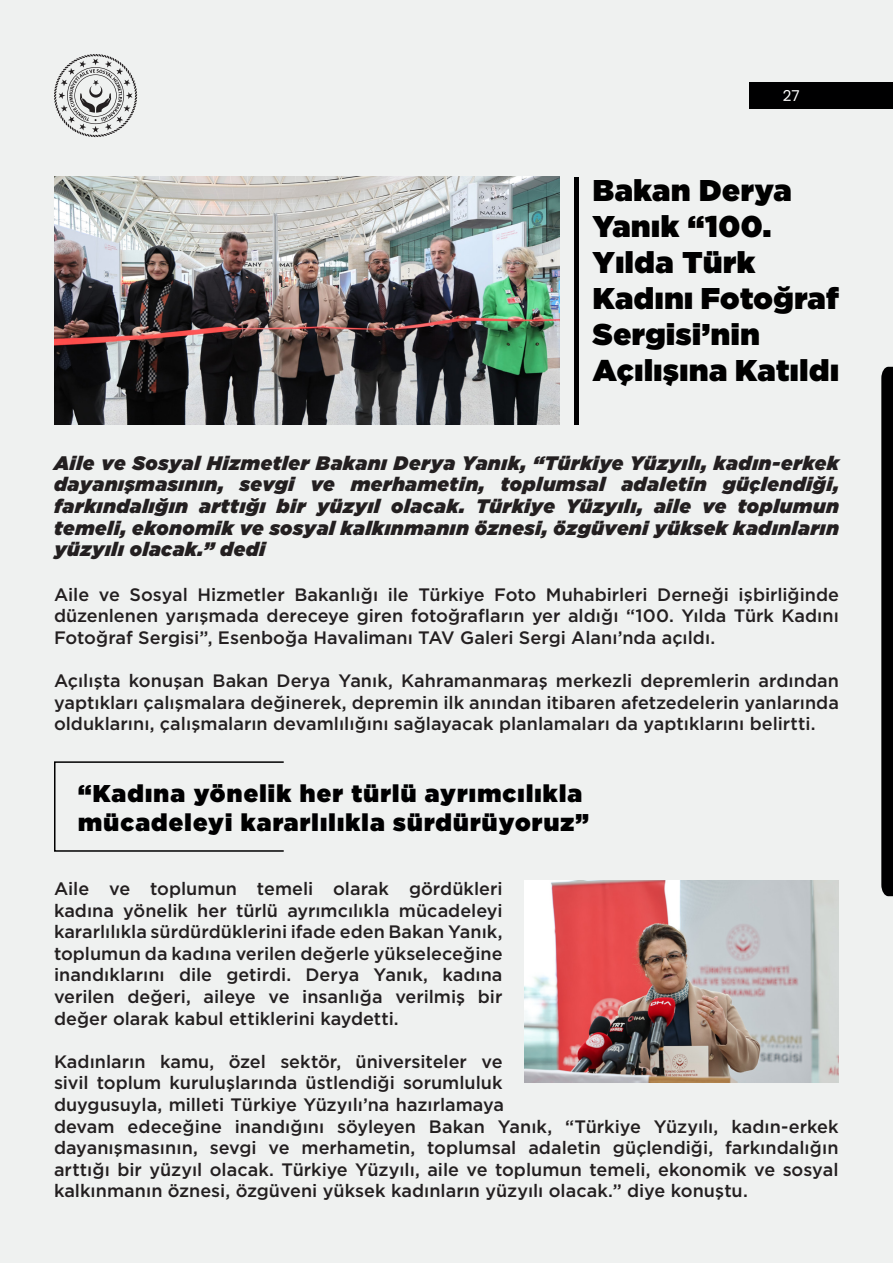
<style>
.page{position:relative;width:893px;height:1263px;background:#eff1f0}
.page>*{position:absolute;margin:0;border:0;box-sizing:border-box;transform-origin:0 0}
.başlık{font:900 30px/36px "Gotham";letter-spacing:.02em;color:#000}
.t1{font:900 24.3px/29.1px "Gotham";letter-spacing:.05em;color:#000001}
.t2{font:italic 900 19.5px/21.6px "Gotham";letter-spacing:.03em;color:#231f20;text-align:justify}
.t3{font:500 18px/21.6px "Gotham";color:#231f20;text-align:justify}
.t4{font:15px "Poppins";color:#fff}
</style>
<div class="page">
<svg style="left:54px;top:54px;width:83px;height:83px"></svg>
<div style="left:750px;top:82px;width:143px;height:27px;background:#000001"></div>
<svg style="left:881px;top:367px;width:12px;height:529px;background:#080809"></svg>
<div style="left:54px;top:761px;width:230px;height:91px;border:2px solid #000"></div>
<img style="left:524px;top:880px;width:315px;height:202px">
<img style="left:54px;top:177px;width:505px;height:247px">
<hr style="left:574px;top:177px;width:4px;height:247px;background:#000001">
<p class="t4" style="left:783px;top:87px;width:18px">27</p>
<p class="başlık" style="left:593px;top:172px;width:248px">Bakan Derya<br>Yanık “100.<br>Yılda Türk<br>Kadını Fotoğraf<br>Sergisi’nin<br>Açılışına Katıldı</p>
<p class="t2" style="left:54px;top:452px;width:786px">Aile ve Sosyal Hizmetler Bakanı Derya Yanık, “Türkiye Yüzyılı, kadın-erkek dayanışmasının, sevgi ve merhametin, toplumsal adaletin güçlendiği, farkındalığın arttığı bir yüzyıl olacak. Türkiye Yüzyılı, aile ve toplumun temeli, ekonomik ve sosyal kalkınmanın öznesi, özgüveni yüksek kadınların yüzyılı olacak.” dedi</p>
<p class="t3" style="left:54px;top:583px;width:786px">Aile ve Sosyal Hizmetler Bakanlığı ile Türkiye Foto Muhabirleri Derneği işbirliğinde düzenlenen yarışmada dereceye giren fotoğrafların yer aldığı “100. Yılda Türk Kadını Fotoğraf Sergisi”, Esenboğa Havalimanı TAV Galeri Sergi Alanı’nda açıldı.</p>
<p class="t3" style="left:54px;top:670px;width:786px">Açılışta konuşan Bakan Derya Yanık, Kahramanmaraş merkezli depremlerin ardından yaptıkları çalışmalara değinerek, depremin ilk anından itibaren afetzedelerin yanlarında olduklarını, çalışmaların devamlılığını sağlayacak planlamaları da yaptıklarını belirtti.</p>
<p class="t1" style="left:78px;top:778px;width:512px">“Kadına yönelik her türlü ayrımcılıkla mücadeleyi kararlılıkla sürdürüyoruz”</p>
<p class="t3" style="left:54px;top:877px;width:450px">Aile ve toplumun temeli olarak gördükleri kadına yönelik her türlü ayrımcılıkla mücadeleyi kararlılıkla sürdürdüklerini ifade eden Bakan Yanık, toplumun da kadına verilen değerle yükseleceğine inandıklarını dile getirdi. Derya Yanık, kadına verilen değeri, aileye ve insanlığa verilmiş bir değer olarak kabul ettiklerini kaydetti.</p>
<p class="t3" style="left:54px;top:1050px;width:786px;text-align:left">Kadınların kamu, özel sektör, üniversiteler ve<br>sivil toplum kuruluşlarında üstlendiği sorumluluk<br>duygusuyla, milleti Türkiye Yüzyılı’na hazırlamaya<br>devam edeceğine inandığını söyleyen Bakan Yanık, “Türkiye Yüzyılı, kadın-erkek dayanışmasının, sevgi ve merhametin, toplumsal adaletin güçlendiği, farkındalığın arttığı bir yüzyıl olacak. Türkiye Yüzyılı, aile ve toplumun temeli, ekonomik ve sosyal kalkınmanın öznesi, özgüveni yüksek kadınların yüzyılı olacak.” diye konuştu.</p>
</div>
